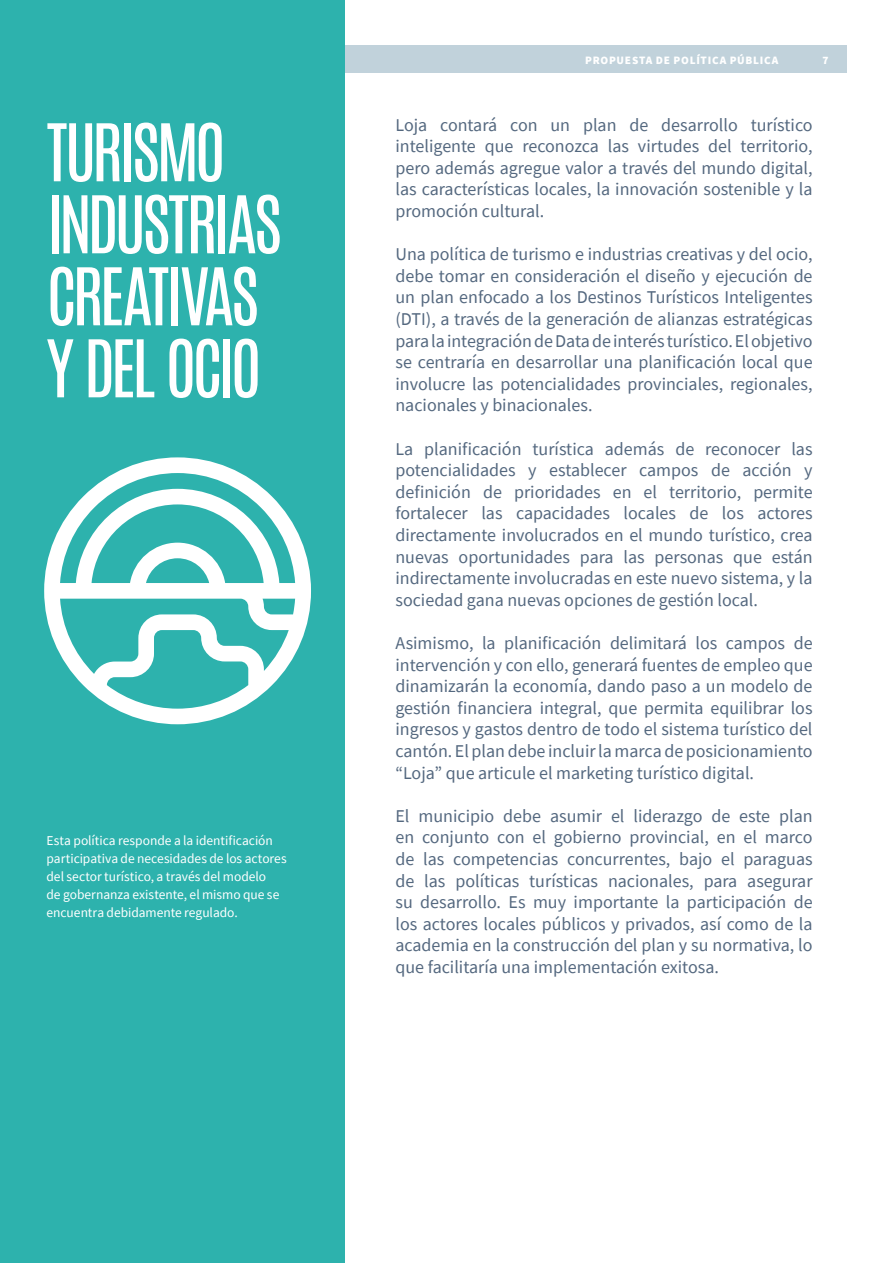
<style>
.page{position:relative;width:893px;height:1263px;background:#fff}
.page>*{position:absolute;margin:0;border:0;box-sizing:border-box;transform-origin:0 0}
.Headline{font:67.5px "Antonio";letter-spacing:-.065em;color:#fff}
.t1{font:18px/21.6px "Source Sans Pro";color:#54687f;text-align:justify}
.Master_Page___Left{font:13.5px/18px "Source Sans Pro";color:#fff}
.t2{font:900 11.25px "Source Sans Pro";letter-spacing:.07em;color:#fff}
</style>
<div class="page">
<div style="left:46px;top:46px;width:801px;height:27px;background:#c1d2db"></div>
<div style="left:0;top:0;width:344px;height:1263px;background:#2db2ad"></div>
<svg style="left:44px;top:457px;width:267px;height:267px"></svg>
<p class="Headline" style="left:46px;top:103px;width:181px">TURISMO</p>
<p class="Headline" style="left:46px;top:175px;width:237px">INDUSTRIAS</p>
<p class="Headline" style="left:46px;top:247px;width:214px">CREATIVAS</p>
<p class="Headline" style="left:46px;top:319px;width:217px">Y DEL OCIO</p>
<p class="Master_Page___Left" style="left:46px;top:831px;width:242px">Esta política responde a la identificación participativa de necesidades de los actores del sector turístico, a través del modelo<br>de gobernanza existente, el mismo que se encuentra debidamente regulado.</p>
<p class="t2" style="left:585px;top:52px;width:195px">PROPUESTA DE POLÍTICA PÚBLICA</p>
<p class="t2" style="left:823px;top:52px;width:8px">7</p>
<p class="t1" style="left:395px;top:114px;width:419px">Loja contará con un plan de desarrollo turístico inteligente que reconozca las virtudes del territorio, pero además agregue valor a través del mundo digital, las características locales, la innovación sostenible y la promoción cultural.</p>
<p class="t1" style="left:395px;top:243px;width:419px">Una política de turismo e industrias creativas y del ocio, debe tomar en consideración el diseño y ejecución de un plan enfocado a los Destinos Turísticos Inteligentes (DTI), a través de la generación de alianzas estratégicas para la integración de Data de interés turístico. El objetivo se centraría en desarrollar una planificación local que involucre las potencialidades provinciales, regionales, nacionales y binacionales.</p>
<p class="t1" style="left:395px;top:438px;width:419px">La planificación turística además de reconocer las potencialidades y establecer campos de acción y definición de prioridades en el territorio, permite fortalecer las capacidades locales de los actores directamente involucrados en el mundo turístico, crea nuevas oportunidades para las personas que están indirectamente involucradas en este nuevo sistema, y la sociedad gana nuevas opciones de gestión local.</p>
<p class="t1" style="left:395px;top:632px;width:419px">Asimismo, la planificación delimitará los campos de intervención y con ello, generará fuentes de empleo que dinamizarán la economía, dando paso a un modelo de gestión financiera integral, que permita equilibrar los ingresos y gastos dentro de todo el sistema turístico del cantón. El plan debe incluir la marca de posicionamiento “Loja” que articule el marketing turístico digital.</p>
<p class="t1" style="left:395px;top:805px;width:419px">El municipio debe asumir el liderazgo de este plan en conjunto con el gobierno provincial, en el marco de las competencias concurrentes, bajo el paraguas de las políticas turísticas nacionales, para asegurar su desarrollo. Es muy importante la participación de los actores locales públicos y privados, así como de la academia en la construcción del plan y su normativa, lo que facilitaría una implementación exitosa.</p>
</div>
